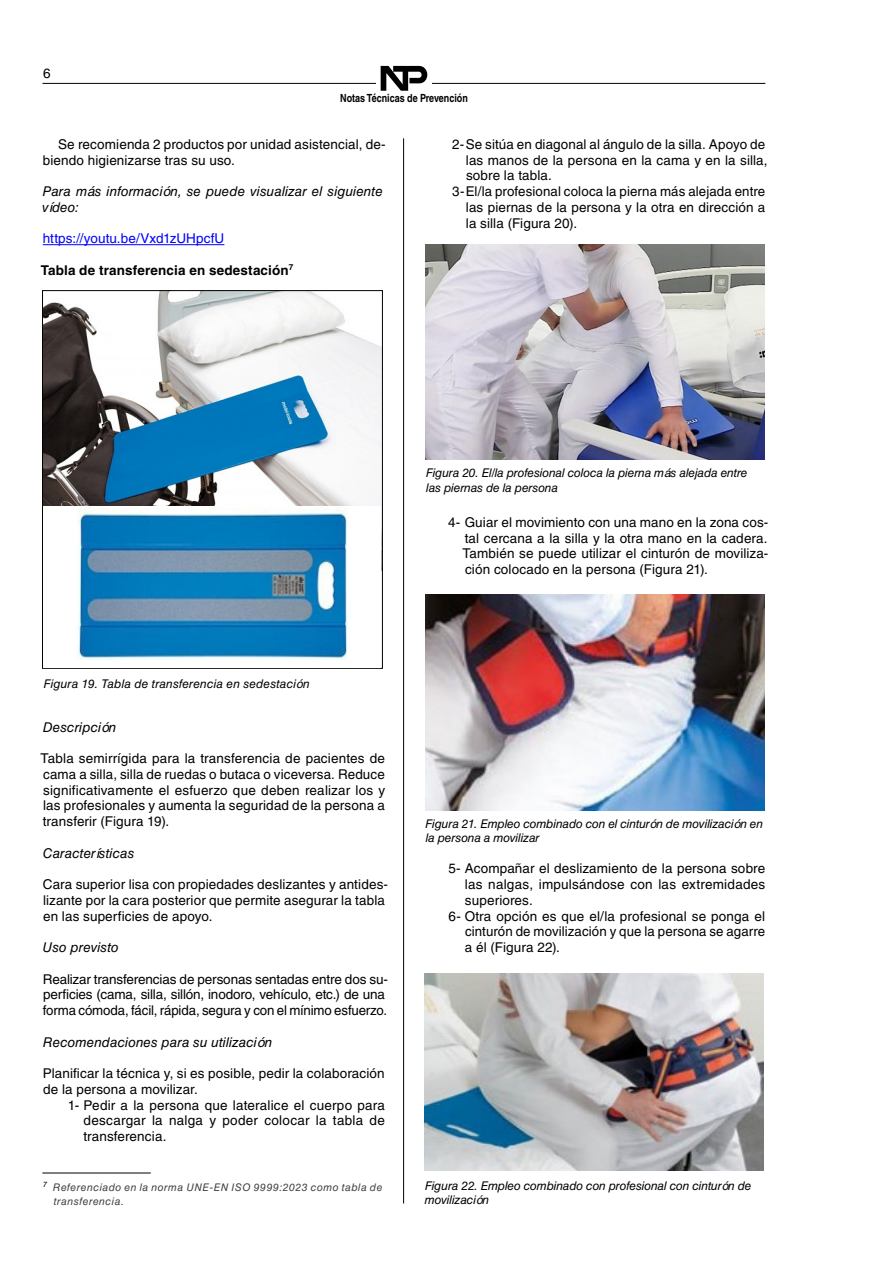
<style>
.page{position:relative;width:893px;height:1263px;background:#fff}
.page>*{position:absolute;margin:0;border:0;box-sizing:border-box;transform-origin:0 0}
.t1{font:13.5px/15.8px "Helvetica LT Std";letter-spacing:.01em;color:#000}
.t2{font:13.5px/15.8px "Helvetica LT Std";letter-spacing:-.01em;color:#000}
.t3{font:italic 13.5px/15.8px "Helvetica LT Std";letter-spacing:.005em;color:#000}
.t4{font:700 13.5px "Helvetica LT Std";letter-spacing:.01em;color:#000}
.t5{font:13.5px "Helvetica LT Std";letter-spacing:.005em;color:#00f}
.t6{font:italic 12px/14.4px "Helvetica LT Std";letter-spacing:-.01em;color:#000}
.t7{font:italic 12px "Helvetica LT Std";letter-spacing:.01em;color:#000}
.t8{font:700 11.25px "Helvetica LT Std";color:#000;scale:.8 1}
.t9{font:italic 10.5px/13.5px "Helvetica LT Std";letter-spacing:.045em;color:#404040}
</style>
<div class="page">
<hr style="left:43px;top:83px;width:722px;height:1px;background:#000">
<div style="left:377px;top:80px;width:55px;height:6px;background:#fff"></div>
<svg style="left:381px;top:66px;width:46px;height:25px"></svg>
<hr style="left:403px;top:138px;width:1px;height:1065px;background:#000">
<hr style="left:43px;top:244px;width:181px;height:1px;background:#00f">
<img style="left:44px;top:292px;width:337px;height:214px">
<div style="left:42px;top:290px;width:341px;height:379px;border:1px solid #000"></div>
<img style="left:77px;top:508px;width:271px;height:152px">
<hr style="left:42px;top:1172px;width:109px;height:1px;background:#000">
<img style="left:426px;top:244px;width:339px;height:216px">
<img style="left:425px;top:595px;width:339px;height:215px">
<img style="left:425px;top:974px;width:339px;height:196px">
<p class="t1" style="left:43px;top:65px;width:9px">6</p>
<p class="t8" style="left:340px;top:91px;width:161px">Notas Técnicas de Prevención</p>
<p class="t1" style="left:43px;top:136px;width:344px;text-indent:15px">Se recomienda 2 productos por unidad asistencial, de&shy;biendo higienizarse tras su uso.</p>
<p class="t3" style="left:42px;top:183px;width:342px">Para más información, se puede visualizar el siguiente vídeo:</p>
<p class="t5" style="left:43px;top:231px;width:183px">https://youtu.be/Vxd1zUHpcfU</p>
<h3 class="t4" style="left:41px;top:262px;width:254px">Tabla de transferencia en sedestación<sup>7</sup></h3>
<p class="t1" style="left:452px;top:136px;width:314px">2- Se sitúa en diagonal al ángulo de la silla. Apoyo de</p>
<p class="t1" style="left:466px;top:152px;width:303px">las manos de la persona en la cama y en la silla,</p>
<p class="t1" style="left:466px;top:168px;width:88px">sobre la tabla.</p>
<p class="t1" style="left:452px;top:183px;width:315px">3- El/la profesional coloca la pierna más alejada entre</p>
<p class="t1" style="left:466px;top:199px;width:301px">las piernas de la persona y la otra en dirección a</p>
<p class="t1" style="left:466px;top:215px;width:113px">la silla (Figura 20).</p>
<h3 class="t6" style="left:426px;top:466px;width:323px">Figura 20. El/la profesional coloca la pierna más alejada entre las piernas de la persona</h3>
<p class="t1" style="left:462px;top:514px;width:308px;text-align:justify;text-indent:-14px">4- Guiar el movimiento con una mano en la zona cos&shy;tal cercana a la silla y la otra mano en la cadera.<br>También se puede utilizar el cinturón de moviliza&shy;ción colocado en la persona (Figura 21).</p>
<h4 class="t7" style="left:43px;top:677px;width:268px">Figura 19. Tabla de transferencia en sedestación</h4>
<p class="t3" style="left:43px;top:719px;width:75px">Descripción</p>
<p class="t1" style="left:41px;top:750px;width:346px;text-align:justify">Tabla semirrígida para la transferencia de pacientes de cama a silla, silla de ruedas o butaca o viceversa. Reduce significativamente el esfuerzo que deben realizar los y las profesionales y aumenta la seguridad de la persona a transferir (Figura 19).</p>
<p class="t3" style="left:43px;top:845px;width:93px">Características</p>
<p class="t1" style="left:43px;top:876px;width:347px">Cara superior lisa con propiedades deslizantes y antides&shy;lizante por la cara posterior que permite asegurar la tabla en las superficies de apoyo.</p>
<p class="t3" style="left:43px;top:939px;width:78px">Uso previsto</p>
<p class="t2" style="left:43px;top:971px;width:347px">Realizar transferencias de personas sentadas entre dos su&shy;perficies (cama, silla, sillón, inodoro, vehículo, etc.) de una forma cómoda, fácil, rápida, segura y con el mínimo esfuerzo.</p>
<p class="t3" style="left:43px;top:1034px;width:231px">Recomendaciones para su utilización</p>
<p class="t1" style="left:43px;top:1065px;width:343px">Planificar la técnica y, si es posible, pedir la colaboración</p>
<p class="t1" style="left:43px;top:1081px;width:156px">de la persona a movilizar.</p>
<p class="t1" style="left:68px;top:1097px;width:319px">1- Pedir a la persona que lateralice el cuerpo para</p>
<p class="t1" style="left:84px;top:1113px;width:303px">descargar la nalga y poder colocar la tabla de</p>
<p class="t1" style="left:83px;top:1128px;width:85px">transferencia.</p>
<h5 class="t9" style="left:54px;top:1181px;width:330px;text-indent:-11px"><sup>7</sup> Referenciado en la norma UNE-EN ISO 9999:2023 como tabla de transferencia.</h5>
<h3 class="t6" style="left:425px;top:816px;width:339px">Figura 21. Empleo combinado con el cinturón de movilización en la persona a movilizar</h3>
<p class="t1" style="left:448px;top:861px;width:318px">5- Acompañar el deslizamiento de la persona sobre</p>
<p class="t1" style="left:465px;top:876px;width:302px">las nalgas, impulsándose con las extremidades</p>
<p class="t1" style="left:465px;top:892px;width:69px">superiores.</p>
<p class="t1" style="left:448px;top:908px;width:318px">6- Otra opción es que el/la profesional se ponga el</p>
<p class="t1" style="left:465px;top:924px;width:302px">cinturón de movilización y que la persona se agarre</p>
<p class="t1" style="left:465px;top:939px;width:97px">a él (Figura 22).</p>
<h4 class="t6" style="left:425px;top:1178px;width:328px">Figura 22. Empleo combinado con profesional con cinturón de movilización</h4>
</div>
